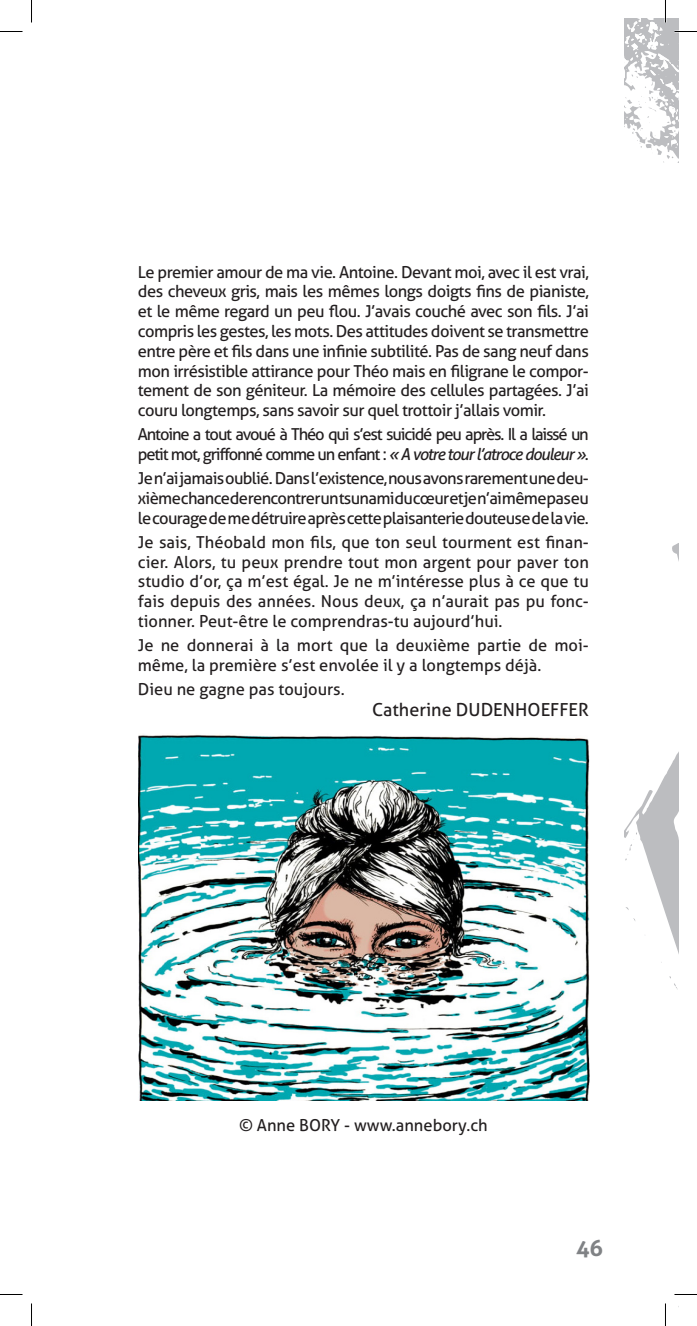
<style>
.page{position:relative;width:697px;height:1326px;background:#fff}
.page>*{position:absolute;margin:0;border:0;box-sizing:border-box;transform-origin:0 0}
.t1{font:700 22.5px "Aller";color:#808285}
.t2{font:18px "Aller";color:#231f20}
.t3{font:16.5px/19.8px "Aller";letter-spacing:-.03em;color:#231f20;text-align:justify}
.t4{font:16.5px/19.8px "Aller";color:#231f20}
.t5{font:16.5px/19.8px "Aller";letter-spacing:-.07em;color:#231f20}
.s1{font-style:italic}
</style>
<div class="page">
<svg style="left:624px;top:753px;width:54px;height:237px"></svg>
<svg style="left:672px;top:543px;width:6px;height:15px"></svg>
<svg style="left:625px;top:906px;width:3px;height:4px"></svg>
<svg style="left:625px;top:830px;width:12px;height:30px"></svg>
<svg style="left:633px;top:918px;width:3px;height:4px"></svg>
<svg style="left:669px;top:976px;width:8px;height:13px"></svg>
<img style="left:138px;top:735px;width:451px;height:366px">
<svg style="left:0;top:31px;width:22px;height:1px"></svg>
<svg style="left:0;top:1294px;width:22px;height:1px"></svg>
<svg style="left:674px;top:1294px;width:23px;height:1px"></svg>
<svg style="left:31px;top:0;width:1px;height:23px"></svg>
<svg style="left:31px;top:1303px;width:1px;height:23px"></svg>
<svg style="left:624px;top:0;width:73px;height:163px"></svg>
<svg style="left:665px;top:1303px;width:1px;height:23px"></svg>
<p class="t3" style="left:138px;top:262px;width:452px">Le premier amour de ma vie. Antoine. Devant moi, avec il est vrai, des cheveux gris, mais les mêmes longs doigts fins de pianiste, et le même regard un peu flou. J’avais couché avec son fils. J’ai compris les gestes, les mots. Des attitudes doivent se transmettre entre père et fils dans une infinie subtilité. Pas de sang neuf dans mon irrésistible attirance pour Théo mais en filigrane le compor&shy;tement de son géniteur. La mémoire des cellules partagées. J’ai couru longtemps, sans savoir sur quel trottoir j’allais vomir.</p>
<p class="t5" style="left:138px;top:424px;width:452px">Antoine a tout avoué à Théo qui s’est suicidé peu après. Il a laissé un petit mot, griffonné comme un enfant : <span class="s1">« A votre tour l’atroce douleur »</span>.</p>
<p class="t3" style="left:138px;top:468px;width:452px">Je n’ai jamais oublié. Dans l’existence, nous avons rarement une deu&shy;xième chance de rencontrer un tsunami du cœur et je n’ai même pas eu le courage de me détruire après cette plaisanterie douteuse de la vie.</p>
<p class="t3" style="left:138px;top:532px;width:452px">Je sais, Théobald mon fils, que ton seul tourment est finan&shy;cier. Alors, tu peux prendre tout mon argent pour paver ton studio d’or, ça m’est égal. Je ne m’intéresse plus à ce que tu fais depuis des années. Nous deux, ça n’aurait pas pu fonc&shy;tionner. Peut-être le comprendras-tu aujourd’hui.</p>
<p class="t4" style="left:138px;top:635px;width:452px">Je ne donnerai à la mort que la deuxième partie de moi&shy;même, la première s’est envolée il y a longtemps déjà.</p>
<p class="t4" style="left:138px;top:679px;width:208px">Dieu ne gagne pas toujours.</p>
<p class="t2" style="left:372px;top:699px;width:218px">Catherine DUDENHOEFFER</p>
<p class="t4" style="left:239px;top:1115px;width:250px">© Anne BORY - www.annebory.ch</p>
<h1 class="t1" style="left:576px;top:1234px;width:28px">46</h1>
</div>
